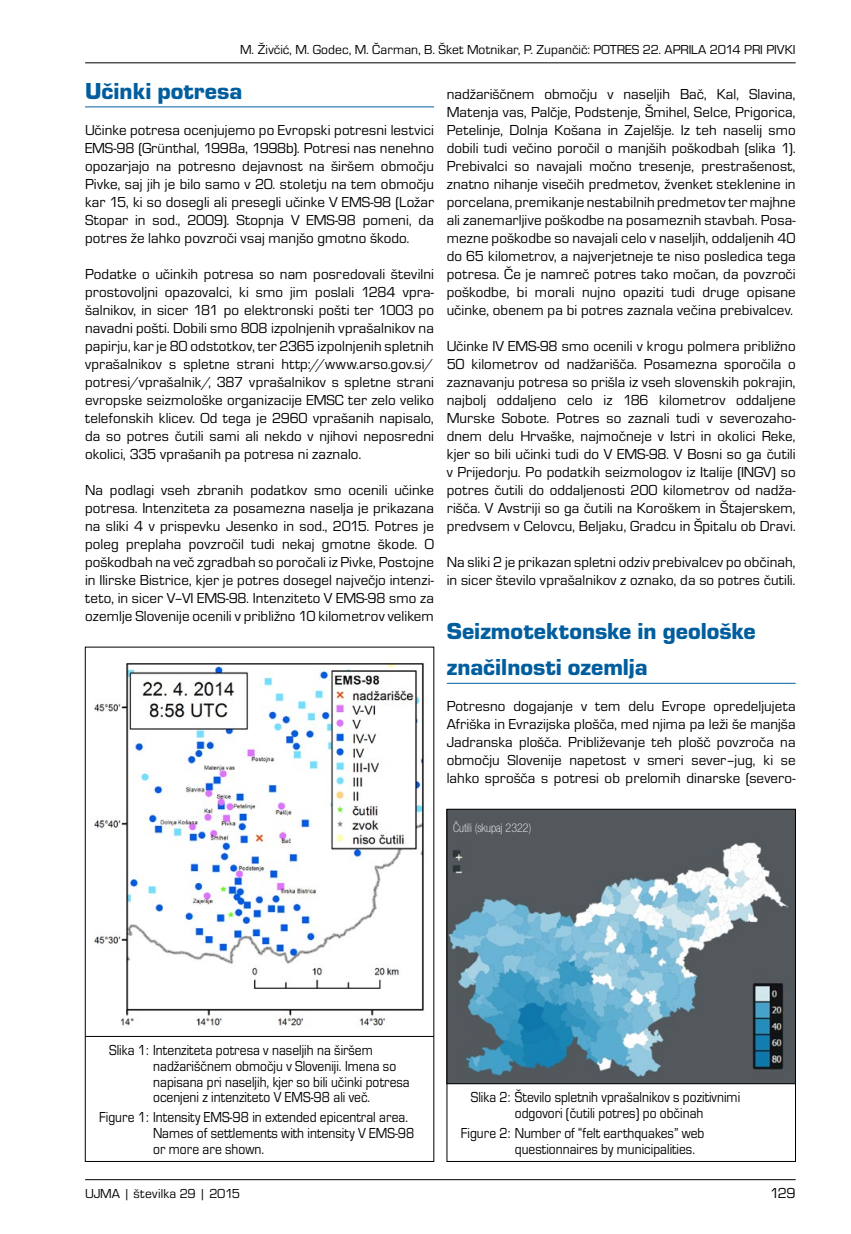
<style>
.page{position:relative;width:851px;height:1234px;background:#fff}
.page>*{position:absolute;margin:0;border:0;box-sizing:border-box;transform-origin:0 0}
.t1{font:24px/36px "Eurostile TEE Blac";color:#005e9e}
.t2{font:15px/18px "Eurostile TEE";color:#000;text-align:justify}
.t3{font:15px/15.8px "Eurostile TEE";color:#000;scale:.9 1}
.t4{font:13.5px "Eurostile TEE";letter-spacing:.005em;color:#000}
.t5{font:100 condensed 12px "Helvetica Neue LT Pro";color:#fff}
</style>
<div class="page">
<hr style="left:85px;top:1178px;width:710px;height:1px;background:#000">
<hr style="left:85px;top:62px;width:710px;height:1px;background:#000">
<img style="left:448px;top:810px;width:345px;height:273px">
<hr style="left:85px;top:106px;width:349px;height:1px;background:#005e9e">
<hr style="left:446px;top:682px;width:349px;height:1px;background:#005e9e">
<img style="left:94px;top:663px;width:338px;height:374px">
<hr style="left:85px;top:1035px;width:349px;height:1px;background:#000">
<hr style="left:446px;top:1083px;width:349px;height:1px;background:#000">
<div style="left:446px;top:808px;width:349px;height:353px;border:1px solid #000"></div>
<p class="t4" style="left:240px;top:42px;width:556px">M. Živčić, M. Godec, M. Čarman, B. Šket Motnikar, P. Zupančič: POTRES 22. APRILA 2014 PRI PIVKI</p>
<h1 class="t1" style="left:85px;top:73px;width:159px">Učinki potresa</h1>
<p class="t2" style="left:85px;top:121px;width:350px">Učinke potresa ocenjujemo po Evropski potresni lestvici EMS-98 (Grünthal, 1998a, 1998b). Potresi nas nenehno opozarjajo na potresno dejavnost na širšem območju Pivke, saj jih je bilo samo v 20. stoletju na tem območju kar 15, ki so dosegli ali presegli učinke V EMS-98 (Ložar Stopar in sod., 2009). Stopnja V EMS-98 pomeni, da potres že lahko povzroči vsaj manjšo gmotno škodo.</p>
<p class="t2" style="left:85px;top:265px;width:350px">Podatke o učinkih potresa so nam posredovali številni prostovoljni opazovalci, ki smo jim poslali 1284 vpra&shy;šalnikov, in sicer 181 po elektronski pošti ter 1003 po navadni pošti. Dobili smo 808 izpolnjenih vprašalnikov na papirju, kar je 80 odstotkov, ter 2365 izpolnjenih spletnih vprašalnikov s spletne strani http://www.arso.gov.si/ potresi/vprašalnik/, 387 vprašalnikov s spletne strani evropske seizmološke organizacije EMSC ter zelo veliko telefonskih klicev. Od tega je 2960 vprašanih napisalo, da so potres čutili sami ali nekdo v njihovi neposredni okolici, 335 vprašanih pa potresa ni zaznalo.</p>
<p class="t2" style="left:85px;top:481px;width:350px">Na podlagi vseh zbranih podatkov smo ocenili učinke potresa. Intenziteta za posamezna naselja je prikazana na sliki 4 v prispevku Jesenko in sod., 2015. Potres je poleg preplaha povzročil tudi nekaj gmotne škode. O poškodbah na več zgradbah so poročali iz Pivke, Postojne in Ilirske Bistrice, kjer je potres dosegel največjo intenzi&shy;teto, in sicer V–VI EMS-98. Intenziteto V EMS-98 smo za ozemlje Slovenije ocenili v približno 10 kilometrov velikem</p>
<p class="t2" style="left:446px;top:85px;width:350px">nadžariščnem območju v naseljih Bač, Kal, Slavina, Matenja vas, Palčje, Podstenje, Šmihel, Selce, Prigorica, Petelinje, Dolnja Košana in Zajelšje. Iz teh naselij smo dobili tudi večino poročil o manjših poškodbah (slika 1).<br>Prebivalci so navajali močno tresenje, prestrašenost, znatno nihanje visečih predmetov, žvenket steklenine in porcelana, premikanje nestabilnih predmetov ter majhne ali zanemarljive poškodbe na posameznih stavbah. Posa&shy;mezne poškodbe so navajali celo v naseljih, oddaljenih 40 do 65 kilometrov, a najverjetneje te niso posledica tega potresa. Če je namreč potres tako močan, da povzroči poškodbe, bi morali nujno opaziti tudi druge opisane učinke, obenem pa bi potres zaznala večina prebivalcev.</p>
<p class="t2" style="left:446px;top:337px;width:350px">Učinke IV EMS-98 smo ocenili v krogu polmera približno 50 kilometrov od nadžarišča. Posamezna sporočila o zaznavanju potresa so prišla iz vseh slovenskih pokrajin, najbolj oddaljeno celo iz 186 kilometrov oddaljene Murske Sobote. Potres so zaznali tudi v severozaho&shy;dnem delu Hrvaške, najmočneje v Istri in okolici Reke, kjer so bili učinki tudi do V EMS-98. V Bosni so ga čutili v Prijedorju. Po podatkih seizmologov iz Italije (INGV) so potres čutili do oddaljenosti 200 kilometrov od nadža&shy;rišča. V Avstriji so ga čutili na Koroškem in Štajerskem, predvsem v Celovcu, Beljaku, Gradcu in Špitalu ob Dravi.</p>
<p class="t2" style="left:446px;top:553px;width:350px">Na sliki 2 je prikazan spletni odziv prebivalcev po občinah, in sicer število vprašalnikov z oznako, da so potres čutili.</p>
<h1 class="t1" style="left:446px;top:613px;width:310px">Seizmotektonske in geološke značilnosti ozemlja</h1>
<p class="t2" style="left:446px;top:697px;width:350px">Potresno dogajanje v tem delu Evrope opredeljujeta Afriška in Evrazijska plošča, med njima pa leži še manjša Jadranska plošča. Približevanje teh plošč povzroča na območju Slovenije napetost v smeri sever–jug, ki se lahko sprošča s potresi ob prelomih dinarske (severo-</p>
<p class="t5" style="left:453px;top:821px;width:80px">Čutili (skupaj 2322)</p>
<p class="t3" style="left:153px;top:1042px;width:286px;text-indent:-44px">Slika 1: Intenziteta potresa v naseljih na širšem nadžariščnem območju v Sloveniji. Imena so napisana pri naseljih, kjer so bili učinki potresa ocenjeni z intenziteto V EMS-98 ali več.</p>
<p class="t3" style="left:153px;top:1109px;width:292px;text-indent:-54px">Figure 1: Intensity EMS-98 in extended epicentral area.<br>Names of settlements with intensity V EMS-98 or more are shown.</p>
<p class="t3" style="left:470px;top:1089px;width:301px;text-align:center">Slika 2: Število spletnih vprašalnikov s pozitivnimi odgovori (čutili potres) po občinah</p>
<p class="t3" style="left:514px;top:1125px;width:212px;text-indent:-54px">Figure 2: Number of “felt earthquakes” web questionnaires by municipalities.</p>
<p class="t4" style="left:85px;top:1185px;width:157px">UJMA | številka 29 | 2015</p>
<p class="t2" style="left:770px;top:1183px;width:27px">129</p>
</div>
